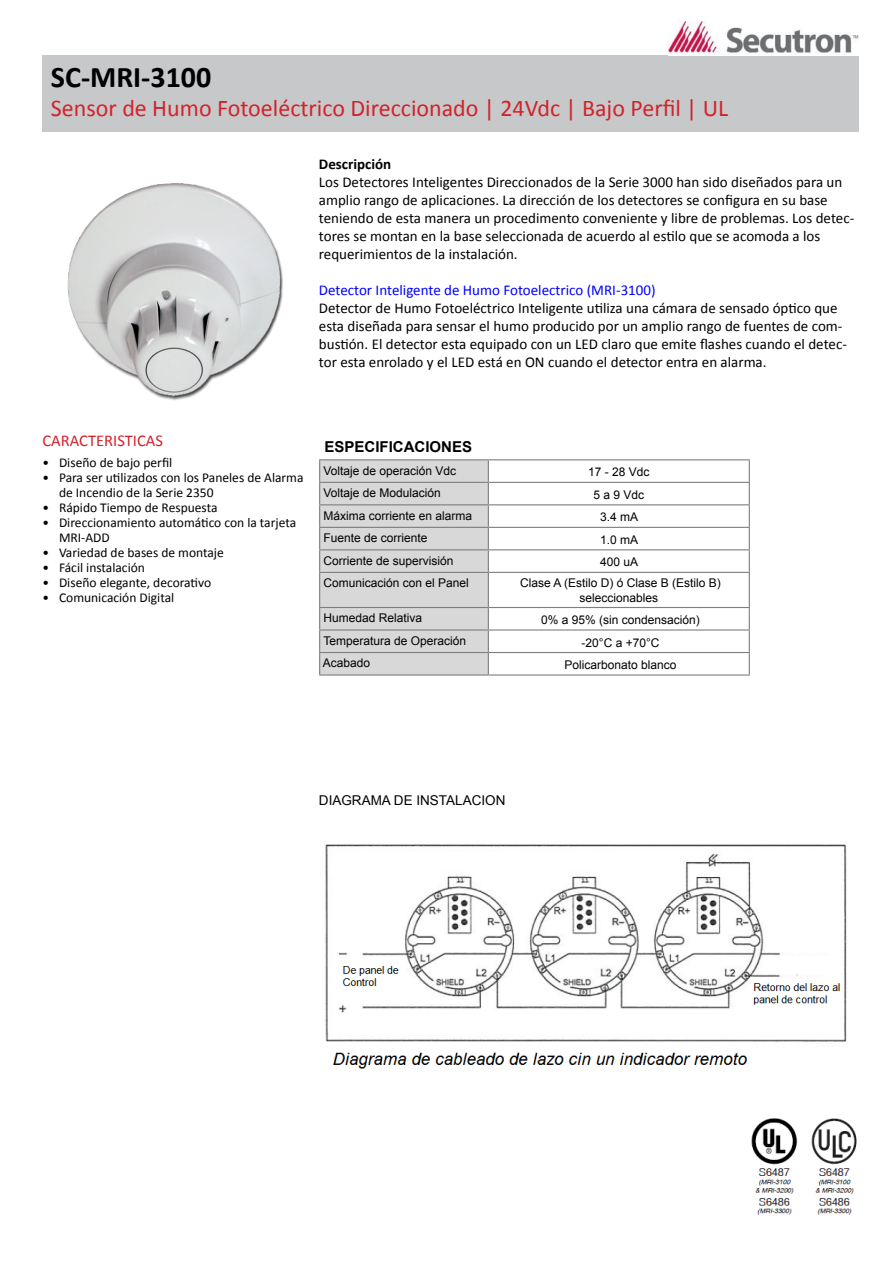
<style>
.page{position:relative;width:893px;height:1263px;background:#fff}
.page>*{position:absolute;margin:0;border:0;box-sizing:border-box;transform-origin:0 0}
.t1{font:700 30px "Calibri";color:#000}
.t2{font:24px "Calibri";color:#d2232a}
.t3{font:16.5px "Calibri";color:#d2232a}
.t4{font:15px/18px "Calibri";color:#000}
.t5{font:15px "Calibri";color:#00f}
.t6{font:700 15px "Arial";color:#000}
.t7{font:700 15px "Calibri";color:#000}
.t8{font:13.5px/15px "Calibri";color:#000}
.t9{font:13.5px "Arial";color:#000}
.t10{font:12px/14.4px "Arial";color:#000;text-align:center}
</style>
<div class="page">
<div style="left:43px;top:55px;width:816px;height:77px;background:#c7c8ca"></div>
<img style="left:67px;top:183px;width:216px;height:217px">
<img style="left:669px;top:21px;width:190px;height:34px">
<hr style="left:319px;top:459px;width:169px;height:1px;background:#7f7f7f">
<hr style="left:488px;top:459px;width:262px;height:1px;background:#7f7f7f">
<hr style="left:488px;top:482px;width:262px;height:1px;background:#7f7f7f">
<hr style="left:488px;top:504px;width:262px;height:1px;background:#7f7f7f">
<hr style="left:488px;top:527px;width:262px;height:1px;background:#7f7f7f">
<hr style="left:488px;top:549px;width:262px;height:1px;background:#7f7f7f">
<hr style="left:488px;top:572px;width:262px;height:1px;background:#7f7f7f">
<hr style="left:488px;top:607px;width:262px;height:1px;background:#7f7f7f">
<hr style="left:488px;top:629px;width:262px;height:2px;background:#7f7f7f">
<hr style="left:488px;top:652px;width:262px;height:1px;background:#7f7f7f">
<hr style="left:319px;top:674px;width:169px;height:2px;background:#7f7f7f">
<hr style="left:488px;top:674px;width:262px;height:2px;background:#7f7f7f">
<svg style="left:749px;top:460px;width:1px;height:112px"></svg>
<hr style="left:749px;top:573px;width:1px;height:34px;background:#7f7f7f">
<svg style="left:319px;top:460px;width:170px;height:215px;background:#d2d2d2"></svg>
<svg style="left:749px;top:608px;width:1px;height:66px"></svg>
<img style="left:325px;top:844px;width:522px;height:225px">
<img style="left:751px;top:1118px;width:106px;height:97px">
<p class="t1" style="left:51px;top:58px;width:162px">SC-MRI-3100</p>
<p class="t2" style="left:51px;top:93px;width:679px">Sensor de Humo Fotoeléctrico Direccionado | 24Vdc | Bajo Perfil | UL</p>
<p class="t7" style="left:319px;top:154px;width:74px">Descripción</p>
<p class="t4" style="left:319px;top:173px;width:525px">Los Detectores Inteligentes Direccionados de la Serie 3000 han sido diseñados para un amplio rango de aplicaciones. La dirección de los detectores se configura en su base</p>
<p class="t4" style="left:319px;top:209px;width:537px">teniendo de esta manera un procedimento conveniente y libre de problemas. Los detec&shy;tores se montan en la base seleccionada de acuerdo al estilo que se acomoda a los</p>
<p class="t4" style="left:319px;top:245px;width:200px">requerimientos de la instalación.</p>
<p class="t5" style="left:319px;top:280px;width:338px">Detector Inteligente de Humo Fotoelectrico (MRI-3100)</p>
<p class="t4" style="left:319px;top:299px;width:529px">Detector de Humo Fotoeléctrico Inteligente utiliza una cámara de sensado óptico que esta diseñada para sensar el humo producido por un amplio rango de fuentes de com&shy;bustión. El detector esta equipado con un LED claro que emite flashes cuando el detec&shy;tor esta enrolado y el LED está en ON cuando el detector entra en alarma.</p>
<p class="t3" style="left:43px;top:430px;width:122px">CARACTERISTICAS</p>
<p class="t8" style="left:43px;top:455px;width:131px">• Diseño de bajo perfil</p>
<p class="t8" style="left:59px;top:470px;width:246px;text-indent:-16px">• Para ser utilizados con los Paneles de Alarma de Incendio de la Serie 2350</p>
<p class="t8" style="left:43px;top:500px;width:176px">• Rápido Tiempo de Respuesta</p>
<p class="t8" style="left:59px;top:515px;width:239px;text-indent:-16px">• Direccionamiento automático con la tarjeta<br>MRI-ADD</p>
<p class="t8" style="left:43px;top:545px;width:183px">• Variedad de bases de montaje</p>
<p class="t8" style="left:43px;top:560px;width:104px">• Fácil instalación</p>
<p class="t8" style="left:43px;top:575px;width:170px">• Diseño elegante, decorativo</p>
<p class="t8" style="left:43px;top:590px;width:133px">• Comunicación Digital</p>
<p class="t6" style="left:325px;top:436px;width:149px">ESPECIFICACIONES</p>
<p class="t10" style="left:324px;top:463px;width:134px">Voltaje de operación Vdc</p>
<p class="t10" style="left:588px;top:465px;width:63px">17 - 28 Vdc</p>
<p class="t10" style="left:324px;top:486px;width:119px">Voltaje de Modulación</p>
<p class="t10" style="left:593px;top:488px;width:52px">5 a 9 Vdc</p>
<p class="t10" style="left:324px;top:508px;width:150px">Máxima corriente en alarma</p>
<p class="t10" style="left:600px;top:510px;width:40px">3.4 mA</p>
<p class="t10" style="left:324px;top:531px;width:106px">Fuente de corriente</p>
<p class="t10" style="left:600px;top:533px;width:40px">1.0 mA</p>
<p class="t10" style="left:324px;top:553px;width:132px">Corriente de supervisión</p>
<p class="t10" style="left:600px;top:555px;width:40px">400 uA</p>
<p class="t10" style="left:324px;top:576px;width:147px">Comunicación con el Panel</p>
<p class="t10" style="left:520px;top:576px;width:202px">Clase A (Estilo D) ó Clase B (Estilo B) seleccionables</p>
<p class="t10" style="left:324px;top:611px;width:100px">Humedad Relativa</p>
<p class="t10" style="left:541px;top:613px;width:160px">0% a 95% (sin condensación)</p>
<p class="t10" style="left:323px;top:633px;width:144px">Temperatura de Operación</p>
<p class="t10" style="left:581px;top:635px;width:79px">-20°C a +70°C</p>
<p class="t10" style="left:323px;top:656px;width:49px">Acabado</p>
<p class="t10" style="left:564px;top:658px;width:114px">Policarbonato blanco</p>
<p class="t9" style="left:319px;top:791px;width:188px">DIAGRAMA DE INSTALACION</p>
</div>
